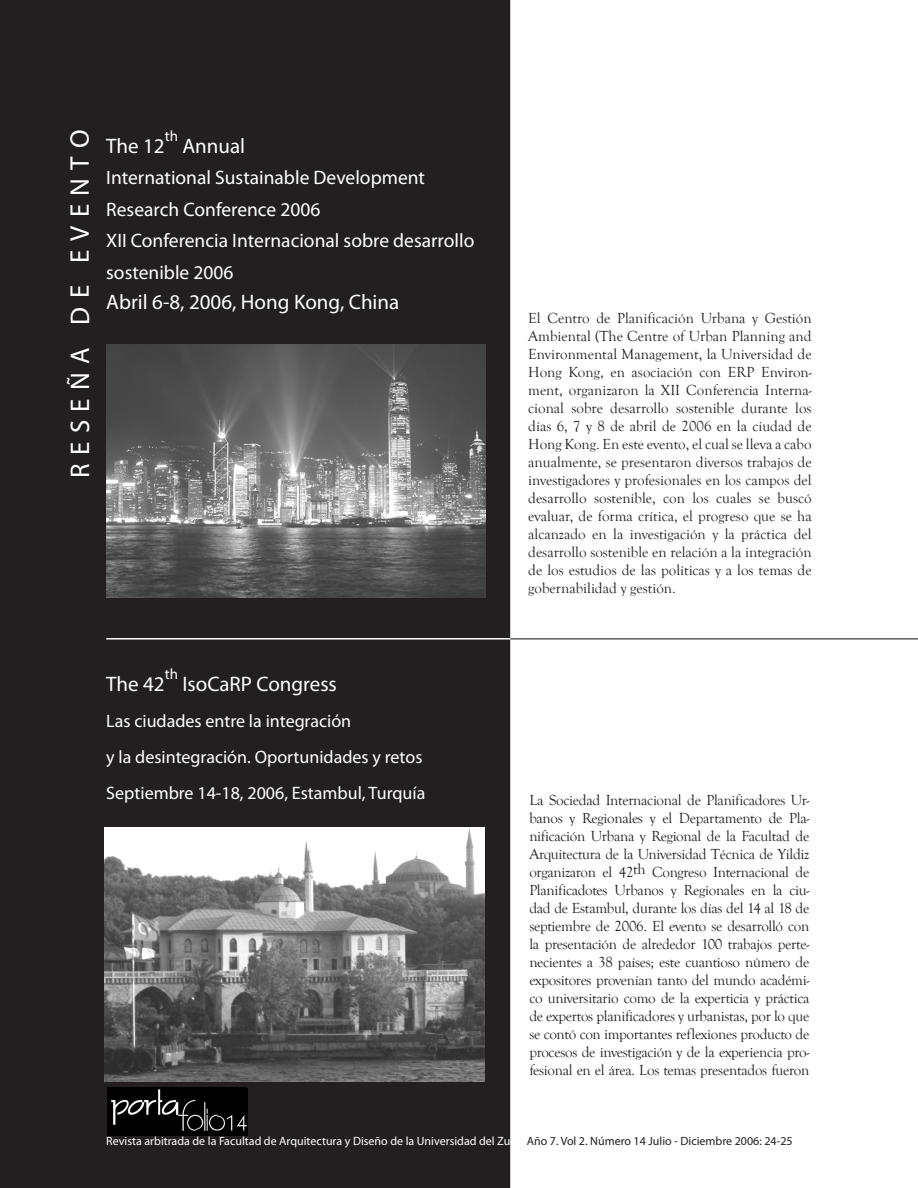
<style>
.page{position:relative;width:918px;height:1188px;background:#fff}
.page>*{position:absolute;margin:0;border:0;box-sizing:border-box;transform-origin:0 0}
.t1{font:27px "Myriad Pro";letter-spacing:.31em;color:#fff}
.t2{font:21px "Myriad Pro";color:#fff}
.t3{font:19.5px/31.5px "Myriad Pro";color:#fff}
.t4{font:18px "Myriad Pro";color:#fff}
.t5{font:15px/18px "Goudy Old Style T";letter-spacing:-.005em;color:#231f20;text-align:justify}
.t6{font:15px "Myriad Pro";color:#fff}
.t7{font:12px "Myriad Pro";color:#fff}
.s1{color:#231f20}
</style>
<div class="page">
<div style="left:0;top:0;width:510px;height:1188px;background:#231f20"></div>
<img style="left:107px;top:1088px;width:140px;height:47px">
<hr style="left:510px;top:638px;width:408px;height:2px;background:#5a5a5d">
<hr style="left:106px;top:638px;width:404px;height:2px;background:#fff">
<img style="left:105px;top:828px;width:380px;height:254px">
<img style="left:106px;top:344px;width:380px;height:253px">
<p class="t1" style="left:63px;top:478px;width:349px;rotate:-90deg">RESEÑA DE EVENTO</p>
<p class="t6" style="left:165px;top:126px;width:15px">th</p>
<p class="t2" style="left:106px;top:133px;width:60px">The 12</p>
<p class="t2" style="left:182px;top:133px;width:64px">Annual</p>
<p class="t3" style="left:106px;top:161px;width:320px">International Sustainable Development</p>
<p class="t3" style="left:106px;top:193px;width:216px">Research Conference 2006</p>
<p class="t3" style="left:106px;top:224px;width:370px">XII Conferencia Internacional sobre desarrollo sostenible 2006</p>
<p class="t2" style="left:106px;top:289px;width:295px">Abril 6-8, 2006, Hong Kong, China</p>
<p class="t5" style="left:528px;top:310px;width:285px">El Centro de Planificación Urbana y Gestión Ambiental (The Centre of Urban Planning and Environmental Management, la Universidad de Hong Kong, en asociación con ERP Environ&shy;ment, organizaron la XII Conferencia Interna&shy;cional sobre desarrollo sostenible durante los días 6, 7 y 8 de abril de 2006 en la ciudad de Hong Kong. En este evento, el cual se lleva a cabo anualmente, se presentaron diversos trabajos de investigadores y profesionales en los campos del desarrollo sostenible, con los cuales se buscó evaluar, de forma crítica, el progreso que se ha alcanzado en la investigación y la práctica del desarrollo sostenible en relación a la integración de los estudios de las políticas y a los temas de gobernabilidad y gestión.</p>
<p class="t6" style="left:165px;top:664px;width:15px">th</p>
<p class="t2" style="left:106px;top:671px;width:60px">The 42</p>
<p class="t2" style="left:182px;top:671px;width:156px">IsoCaRP Congress</p>
<p class="t4" style="left:106px;top:710px;width:246px">Las ciudades entre la integración</p>
<p class="t4" style="left:106px;top:746px;width:318px">y la desintegración. Oportunidades y retos</p>
<p class="t4" style="left:106px;top:782px;width:321px">Septiembre 14-18, 2006, Estambul, Turquía</p>
<p class="t5" style="left:529px;top:791px;width:282px">La Sociedad Internacional de Planificadores Ur&shy;banos y Regionales y el Departamento de Pla&shy;nificación Urbana y Regional de la Facultad de Arquitectura de la Universidad Técnica de Yildiz organizaron el 42th Congreso Internacional de Planificadotes Urbanos y Regionales en la ciu&shy;dad de Estambul, durante los días del 14 al 18 de septiembre de 2006. El evento se desarrolló con la presentación de alrededor 100 trabajos perte&shy;necientes a 38 países; este cuantioso número de expositores provenían tanto del mundo académi&shy;co universitario como de la experticia y práctica de expertos planificadores y urbanistas, por lo que se contó con importantes reflexiones producto de procesos de investigación y de la experiencia pro&shy;fesional en el área. Los temas presentados fueron</p>
<p class="t7" style="left:106px;top:1134px;width:688px">Revista arbitrada de la Facultad de Arquitectura y Diseño de la Universidad del Zulia. <span class="s1">Año 7. Vol 2. Número 14 Julio - Diciembre 2006: 24-25</span></p>
</div>
